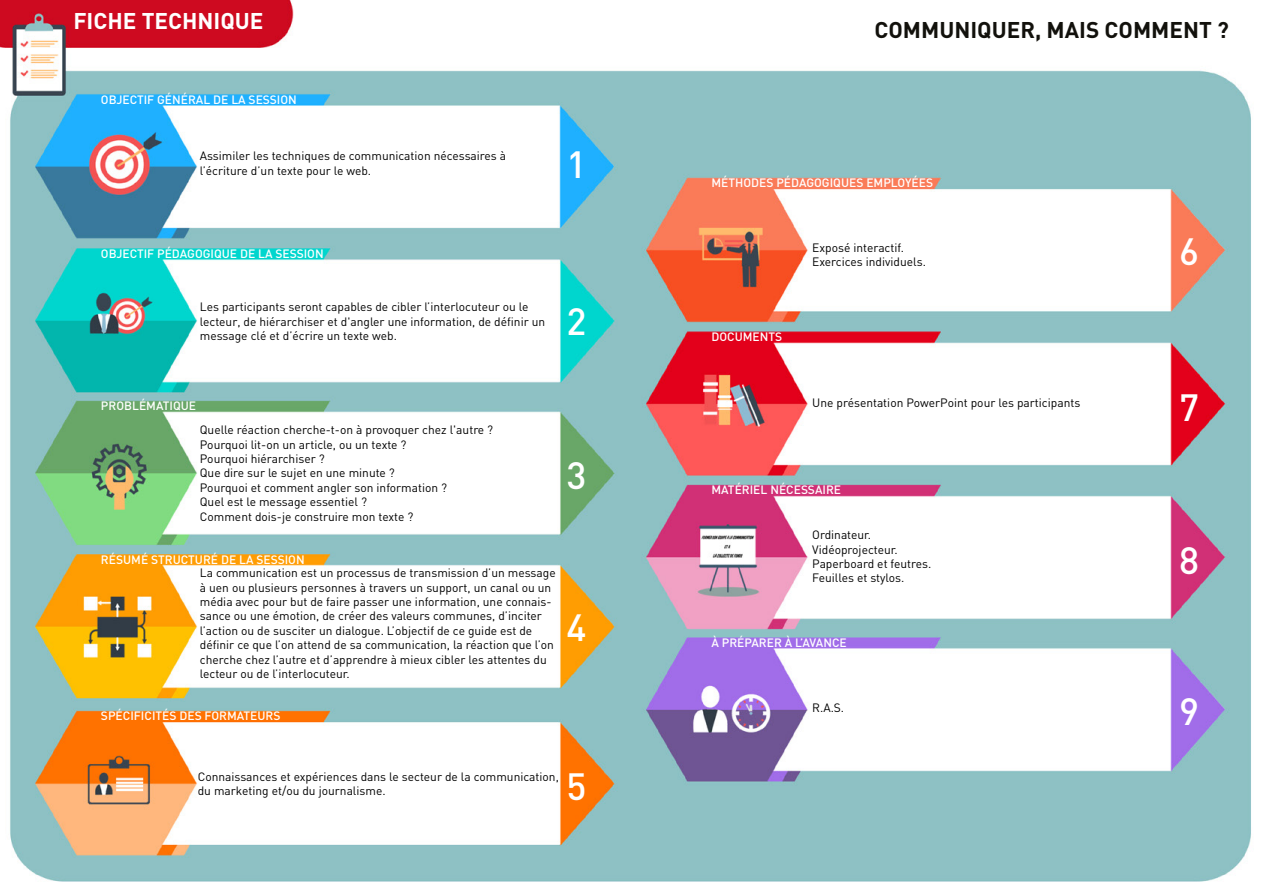
<style>
.page{position:relative;width:1263px;height:893px;background:#fff}
.page>*{position:absolute;margin:0;border:0;box-sizing:border-box;transform-origin:0 0}
.t1{font:500 37.5px "DIN";color:#fff}
.t2{font:700 22.5px "DIN";color:#12110c}
.t3{font:700 22.5px "DIN";color:#fff}
.t4{font:12px/14.4px "DIN";color:#000}
.t5{font:500 12px "DIN";color:#fff}
</style>
<div class="page">
<img style="left:0;top:0;width:1251px;height:882px">
<h2 class="t3" style="left:73px;top:6px;width:192px">FICHE TECHNIQUE</h2>
<p class="t5" style="left:101px;top:92px;width:197px">OBJECTIF GÉNÉRAL DE LA SESSION</p>
<p class="t4" style="left:200px;top:149px;width:308px">Assimiler les techniques de communication nécessaires à ’l écriture ’d un texte pour le web.</p>
<h1 class="t1" style="left:567px;top:141px;width:21px">1</h1>
<p class="t5" style="left:101px;top:246px;width:224px">OBJECTIF PÉDAGOGIQUE DE LA SESSION</p>
<p class="t4" style="left:200px;top:300px;width:347px">Les participants seront capables de cibler ’l interlocuteur ou le lecteur, de hiérarchiser et 'd angler une information, de définir un message clé et ’d écrire un texte web.</p>
<h1 class="t1" style="left:567px;top:298px;width:21px">2</h1>
<p class="t5" style="left:101px;top:398px;width:97px">PROBLÉMATIQUE</p>
<p class="t4" style="left:200px;top:422px;width:295px">Quelle réaction cherche -t- on à provoquer chez 'l autre ?<br>Pourquoi lit-on un article, ou un texte ?<br>Pourquoi hiérarchiser ?<br>Que dire sur le sujet en une minute ?<br>Pourquoi et comment angler son information ?<br>Quel est le message essentiel ?<br>Comment dois-je construire mon texte ?</p>
<p class="t5" style="left:101px;top:552px;width:205px">RÉSUMÉ STRUCTURÉ DE LA SESSION</p>
<p class="t4" style="left:200px;top:565px;width:357px">La communication est un processus de transmission ’d un message à uen ou plusieurs personnes à travers un support, un canal ou un</p>
<p class="t4" style="left:200px;top:609px;width:344px">sance ou une émotion, de créer des valeurs communes ’d, inciter</p>
<p class="t4" style="left:200px;top:594px;width:353px">média avec pour but de faire passer une information, une connais-</p>
<p class="t4" style="left:200px;top:623px;width:356px">’l action ou de susciter un dialogue ’L. objectif de ce guide est de définir ce que ’l on attend de sa communication la, réaction que ’l on cherche chez ’l autre et ’d apprendre à mieux cibler les attentes du lecteur ou de ’l interlocuteur.</p>
<p class="t5" style="left:101px;top:708px;width:181px">SPÉCIFICITÉS DES FORMATEURS</p>
<h1 class="t1" style="left:567px;top:451px;width:21px">3</h1>
<h1 class="t1" style="left:567px;top:604px;width:21px">4</h1>
<p class="t4" style="left:198px;top:769px;width:363px">Connaissances et expériences dans le secteur de la communication, du marketing et/ou du journalisme.</p>
<h1 class="t1" style="left:567px;top:762px;width:21px">5</h1>
<h2 class="t2" style="left:874px;top:15px;width:356px">COMMUNIQUER, MAIS COMMENT ?</h2>
<p class="t5" style="left:711px;top:175px;width:223px">MÉTHODES PÉDAGOGIQUES EMPLOYÉES</p>
<p class="t5" style="left:711px;top:329px;width:72px">DOCUMENTS</p>
<p class="t4" style="left:812px;top:240px;width:115px">Exposé interactif.<br>Exercices individuels.</p>
<p class="t4" style="left:812px;top:395px;width:270px">Une présentation PowerPoint pour les participants</p>
<p class="t5" style="left:711px;top:482px;width:131px">MATÉRIEL NÉCESSAIRE</p>
<p class="t4" style="left:812px;top:527px;width:121px">Ordinateur.<br>Vidéoprojecteur.<br>Paperboard et feutres.<br>Feuilles et stylos.</p>
<p class="t5" style="left:711px;top:635px;width:137px">À PRÉPARER À ’LAVANCE</p>
<p class="t4" style="left:812px;top:701px;width:33px">R A. .S.</p>
<h1 class="t1" style="left:1179px;top:227px;width:21px">6</h1>
<h1 class="t1" style="left:1179px;top:384px;width:21px">7</h1>
<h1 class="t1" style="left:1179px;top:537px;width:21px">8</h1>
<h1 class="t1" style="left:1179px;top:688px;width:21px">9</h1>
</div>
